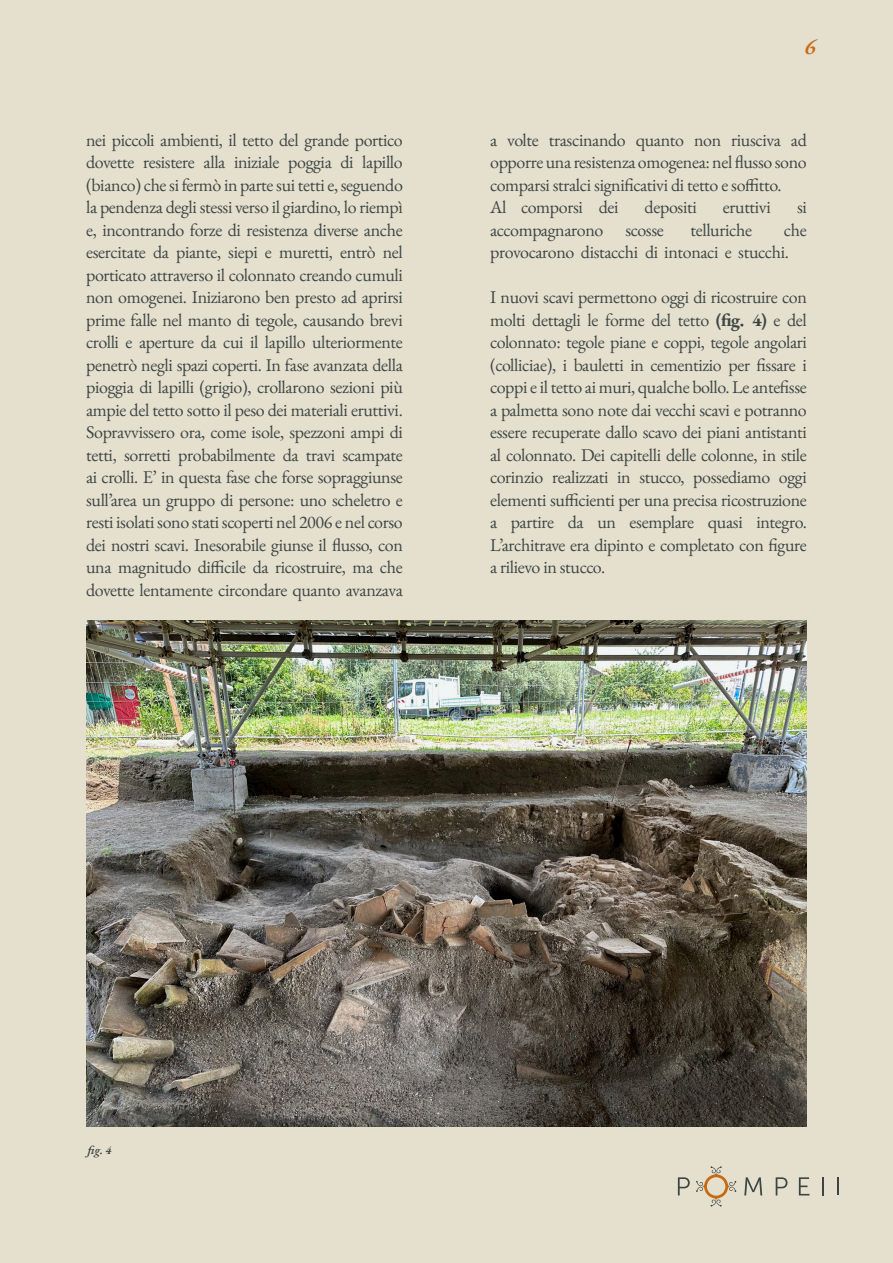
<style>
.page{position:relative;width:893px;height:1263px;background:#e5e0ce}
.page>*{position:absolute;margin:0;border:0;box-sizing:border-box;transform-origin:0 0}
.t1{font:italic 600 22.5px "EB Garamond";color:#c76a14}
.t2{font:18px/22.5px "EB Garamond";letter-spacing:-.02em;color:#3d4543;text-align:justify}
.t3{font:italic 600 12px "EB Garamond";color:#3d4543}
.s1{font-weight:700}
</style>
<div class="page">
<svg style="left:678px;top:1177px;width:12px;height:18px"></svg>
<svg style="left:837px;top:1177px;width:2px;height:18px"></svg>
<svg style="left:822px;top:1177px;width:2px;height:18px"></svg>
<svg style="left:744px;top:1177px;width:18px;height:18px"></svg>
<svg style="left:799px;top:1177px;width:10px;height:18px"></svg>
<svg style="left:776px;top:1177px;width:11px;height:18px"></svg>
<svg style="left:696px;top:1166px;width:40px;height:40px"></svg>
<img style="left:86px;top:621px;width:721px;height:506px">
<p class="t1" style="left:805px;top:32px;width:13px">6</p>
<p class="t2" style="left:86px;top:128px;width:318px">nei piccoli ambienti, il tetto del grande portico dovette resistere alla iniziale poggia di lapillo (bianco) che si fermò in parte sui tetti e, seguendo la pendenza degli stessi verso il giardino, lo riempì e, incontrando forze di resistenza diverse anche esercitate da piante, siepi e muretti, entrò nel porticato attraverso il colonnato creando cumuli non omogenei. Iniziarono ben presto ad aprirsi prime falle nel manto di tegole, causando brevi crolli e aperture da cui il lapillo ulteriormente penetrò negli spazi coperti. In fase avanzata della pioggia di lapilli (grigio), crollarono sezioni più ampie del tetto sotto il peso dei materiali eruttivi.<br>Sopravvissero ora, come isole, spezzoni ampi di tetti, sorretti probabilmente da travi scampate ai crolli. E’ in questa fase che forse sopraggiunse sull’area un gruppo di persone: uno scheletro e resti isolati sono stati scoperti nel 2006 e nel corso dei nostri scavi. Inesorabile giunse il flusso, con una magnitudo difficile da ricostruire, ma che dovette lentamente circondare quanto avanzava</p>
<p class="t2" style="left:490px;top:128px;width:318px">a volte trascinando quanto non riusciva ad opporre una resistenza omogenea: nel flusso sono comparsi stralci significativi di tetto e soffitto.</p>
<p class="t2" style="left:490px;top:196px;width:130px">Al comporsi dei</p>
<p class="t2" style="left:645px;top:196px;width:54px">depositi</p>
<p class="t2" style="left:723px;top:196px;width:50px">eruttivi</p>
<p class="t2" style="left:797px;top:196px;width:11px">si</p>
<p class="t2" style="left:490px;top:218px;width:175px">accompagnarono scosse</p>
<p class="t2" style="left:690px;top:218px;width:63px">telluriche</p>
<p class="t2" style="left:490px;top:218px;width:318px;text-indent:294px">che provocarono distacchi di intonaci e stucchi.</p>
<p class="t2" style="left:490px;top:286px;width:318px">I nuovi scavi permettono oggi di ricostruire con molti dettagli le forme del tetto <span class="s1">(fig. 4)</span> e del colonnato: tegole piane e coppi, tegole angolari (colliciae), i bauletti in cementizio per fissare i coppi e il tetto ai muri, qualche bollo. Le antefisse a palmetta sono note dai vecchi scavi e potranno essere recuperate dallo scavo dei piani antistanti al colonnato. Dei capitelli delle colonne, in stile corinzio realizzati in stucco, possediamo oggi elementi sufficienti per una precisa ricostruzione a partire da un esemplare quasi integro.<br>L’architrave era dipinto e completato con figure a rilievo in stucco.</p>
<p class="t3" style="left:88px;top:1142px;width:25px">fig. 4</p>
</div>
